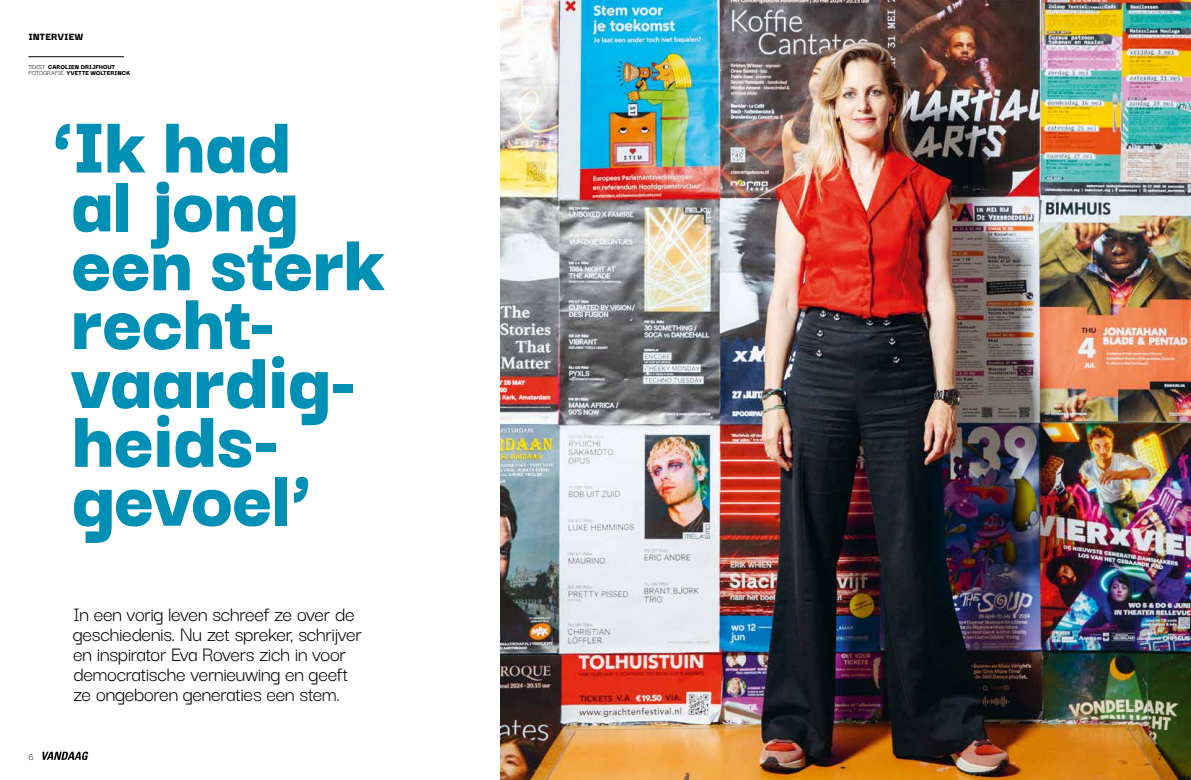
<style>
.page{position:relative;width:1191px;height:780px;background:#fff}
.page>*{position:absolute;margin:0;border:0;box-sizing:border-box;transform-origin:0 0}
.t1{font:900 86.6px "Darker Grotesque";letter-spacing:-.015em;color:#008fb5}
.t2{font:22px/20px "Darker Grotesque";letter-spacing:-.02em;color:#000}
.t3{font:900 11.1px "Darker Grotesque";color:#000}
.t4{font:9.8px "Darker Grotesque";color:#000}
.t5{font:900 7px/6px "Darker Grotesque";color:#000}
.s1{font-weight:400}
</style>
<div class="page">
<svg style="left:43px;top:751px;width:45px;height:9px"></svg>
<img style="left:500px;top:0;width:691px;height:780px">
<hr style="left:28px;top:56px;width:96px;height:1px;background:#000">
<p class="t3" style="left:28px;top:29px;width:57px">INTERVIEW</p>
<p class="t5" style="left:28px;top:63px;width:103px"><span class="s1">TEKST</span> CAROLIEN DRIJFHOUT<br><span class="s1">FOTOGRAFIE</span> YVETTE WOLTERINCK</p>
<h1 class="t1" style="left:51px;top:81px;width:242px">‘Ik had</h1>
<h1 class="t1" style="left:71px;top:139px;width:228px">al jong</h1>
<h1 class="t1" style="left:71px;top:198px;width:314px">een sterk</h1>
<h1 class="t1" style="left:71px;top:257px;width:207px">recht-</h1>
<h1 class="t1" style="left:71px;top:316px;width:288px">vaardig-</h1>
<h1 class="t1" style="left:71px;top:375px;width:210px">heids-</h1>
<h1 class="t1" style="left:71px;top:434px;width:243px">gevoel’</h1>
<p class="t2" style="left:73px;top:602px;width:290px">In een vorig leven schreef ze over de geschiedenis. Nu zet spreker, schrijver en inspirator Eva Rovers zich in voor democratische vernieuwing en geeft ze ongeboren generaties een stem.</p>
<p class="t4" style="left:28px;top:749px;width:7px">6</p>
<p class="t4" style="left:1158px;top:749px;width:6px">7</p>
</div>
